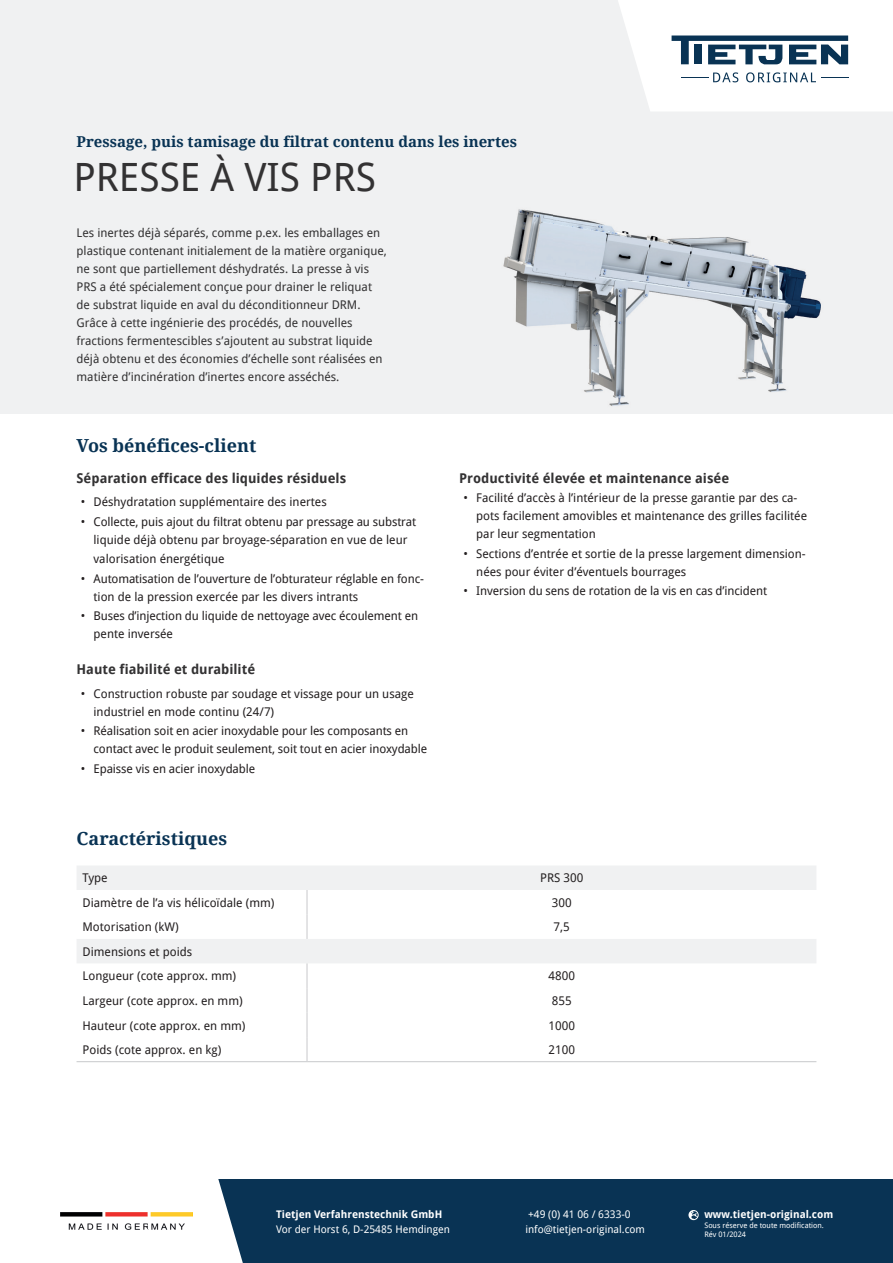
<style>
.page{position:relative;width:893px;height:1263px;background:#fff}
.page>*{position:absolute;margin:0;border:0;box-sizing:border-box;transform-origin:0 0}
.t1{font:39px "Droid Sans";color:#333233}
.t2{font:700 18px "Droid Serif";color:#093354}
.t3{font:700 15px "Droid Serif";color:#093354}
.t4{font:700 13.5px "Droid Sans";color:#333233}
.t5{font:12px/18px "Droid Sans";color:#231f20}
.t6{font:12px/18px "Droid Sans";color:#333233}
.t7{font:10.5px/15px "Droid Sans";color:#fff}
.t8{font:700 10.5px "Droid Sans";color:#fff}
.t9{font:7.5px/9px "Droid Sans";color:#fff}
</style>
<div class="page">
<div style="left:0;top:0;width:893px;height:413px;background:#f0f1f2"></div>
<svg style="left:618px;top:0;width:275px;height:111px"></svg>
<div style="left:0;top:1179px;width:893px;height:84px;background:#093354"></div>
<svg style="left:688px;top:1210px;width:11px;height:10px"></svg>
<div style="left:0;top:1179px;width:243px;height:84px;background:#fff"></div>
<img style="left:60px;top:1212px;width:132px;height:18px">
<div style="left:77px;top:866px;width:739px;height:24px;background:#f0f1f2"></div>
<div style="left:77px;top:939px;width:739px;height:24px;background:#f0f1f2"></div>
<hr style="left:306px;top:890px;width:2px;height:24px;background:#d1d2d4">
<hr style="left:306px;top:914px;width:2px;height:25px;background:#d1d2d4">
<hr style="left:306px;top:963px;width:2px;height:25px;background:#d1d2d4">
<hr style="left:306px;top:988px;width:2px;height:25px;background:#d1d2d4">
<hr style="left:306px;top:1013px;width:2px;height:24px;background:#d1d2d4">
<hr style="left:306px;top:1037px;width:2px;height:24px;background:#d1d2d4">
<hr style="left:77px;top:1061px;width:230px;height:1px;background:#d1d2d4">
<hr style="left:307px;top:1061px;width:509px;height:1px;background:#d1d2d4">
<img style="left:449px;top:209px;width:418px;height:205px">
<p class="t3" style="left:77px;top:133px;width:442px">Pressage, puis tamisage du filtrat contenu dans les inertes</p>
<h1 class="t1" style="left:73px;top:150px;width:304px">PRESSE À VIS PRS</h1>
<p class="t6" style="left:77px;top:223px;width:312px">Les inertes déjà séparés, comme p.ex. les emballages en plastique contenant initialement de la matière organique, ne sont que partiellement déshydratés. La presse à vis PRS a été spécialement conçue pour drainer le reliquat de substrat liquide en aval du déconditionneur DRM.<br>Grâce à cette ingénierie des procédés, de nouvelles fractions fermentescibles s’ajoutent au substrat liquide déjà obtenu et des économies d’échelle sont réalisées en matière d’incinération d’inertes encore asséchés.</p>
<h2 class="t2" style="left:77px;top:436px;width:181px">Vos bénéfices-client</h2>
<p class="t4" style="left:77px;top:468px;width:271px">Séparation efficace des liquides résiduels</p>
<p class="t5" style="left:81px;top:493px;width:247px">• Déshydratation supplémentaire des inertes</p>
<p class="t5" style="left:81px;top:512px;width:337px;text-align:center">• Collecte, puis ajout du filtrat obtenu par pressage au substrat liquide déjà obtenu par broyage-séparation en vue de leur</p>
<p class="t5" style="left:94px;top:550px;width:133px">valorisation énergétique</p>
<p class="t5" style="left:94px;top:569px;width:332px;text-indent:-13px">• Automatisation de l’ouverture de l’obturateur réglable en fonc&shy;tion de la pression exercée par les divers intrants</p>
<p class="t5" style="left:94px;top:607px;width:326px;text-indent:-13px">• Buses d’injection du liquide de nettoyage avec écoulement en pente inversée</p>
<p class="t4" style="left:77px;top:660px;width:180px">Haute fiabilité et durabilité</p>
<p class="t5" style="left:94px;top:684px;width:322px;text-indent:-13px">• Construction robuste par soudage et vissage pour un usage industriel en mode continu (24/7)</p>
<p class="t5" style="left:94px;top:722px;width:335px;text-indent:-13px">• Réalisation soit en acier inoxydable pour les composants en contact avec le produit seulement, soit tout en acier inoxydable</p>
<p class="t5" style="left:81px;top:759px;width:176px">• Epaisse vis en acier inoxydable</p>
<h2 class="t2" style="left:77px;top:828px;width:152px">Caractéristiques</h2>
<p class="t4" style="left:459px;top:468px;width:271px">Productivité élevée et maintenance aisée</p>
<p class="t5" style="left:476px;top:489px;width:332px;text-indent:-13px">• Facilité d’accès à l’intérieur de la presse garantie par des ca&shy;pots facilement amovibles et maintenance des grilles facilitée par leur segmentation</p>
<p class="t5" style="left:476px;top:544px;width:331px;text-indent:-13px">• Sections d’entrée et sortie de la presse largement dimension&shy;nées pour éviter d’éventuels bourrages</p>
<p class="t5" style="left:463px;top:582px;width:305px">• Inversion du sens de rotation de la vis en cas d’incident</p>
<p class="t5" style="left:83px;top:869px;width:27px">Type</p>
<p class="t5" style="left:540px;top:869px;width:45px">PRS 300</p>
<p class="t5" style="left:83px;top:893px;width:193px">Diamètre de l’a vis hélicoïdale (mm)</p>
<p class="t5" style="left:552px;top:893px;width:21px">300</p>
<p class="t5" style="left:83px;top:918px;width:98px">Motorisation (kW)</p>
<p class="t5" style="left:554px;top:918px;width:18px">7,5</p>
<p class="t5" style="left:83px;top:939px;width:155px;line-height:24.6px">Dimensions et poids<br>Longueur (cote approx. mm)</p>
<p class="t5" style="left:548px;top:967px;width:28px">4800</p>
<p class="t5" style="left:83px;top:991px;width:162px">Largeur (cote approx. en mm)</p>
<p class="t5" style="left:552px;top:991px;width:21px">855</p>
<p class="t5" style="left:83px;top:1016px;width:164px">Hauteur (cote approx. en mm)</p>
<p class="t5" style="left:548px;top:1016px;width:28px">1000</p>
<p class="t5" style="left:83px;top:1040px;width:140px">Poids (cote approx. en kg)</p>
<p class="t5" style="left:548px;top:1040px;width:28px">2100</p>
<p class="t8" style="left:276px;top:1207px;width:168px">Tietjen Verfahrenstechnik GmbH</p>
<p class="t7" style="left:276px;top:1221px;width:175px">Vor der Horst 6, D-25485 Hemdingen</p>
<p class="t7" style="left:525px;top:1206px;width:121px">+49 (0) 41 06 / 6333-0 info@tietjen-original.com</p>
<p class="t8" style="left:704px;top:1207px;width:130px">www.tietjen-original.com</p>
<p class="t9" style="left:704px;top:1221px;width:121px">Sous réserve de toute modification.<br>Rév 01/2024</p>
</div>
